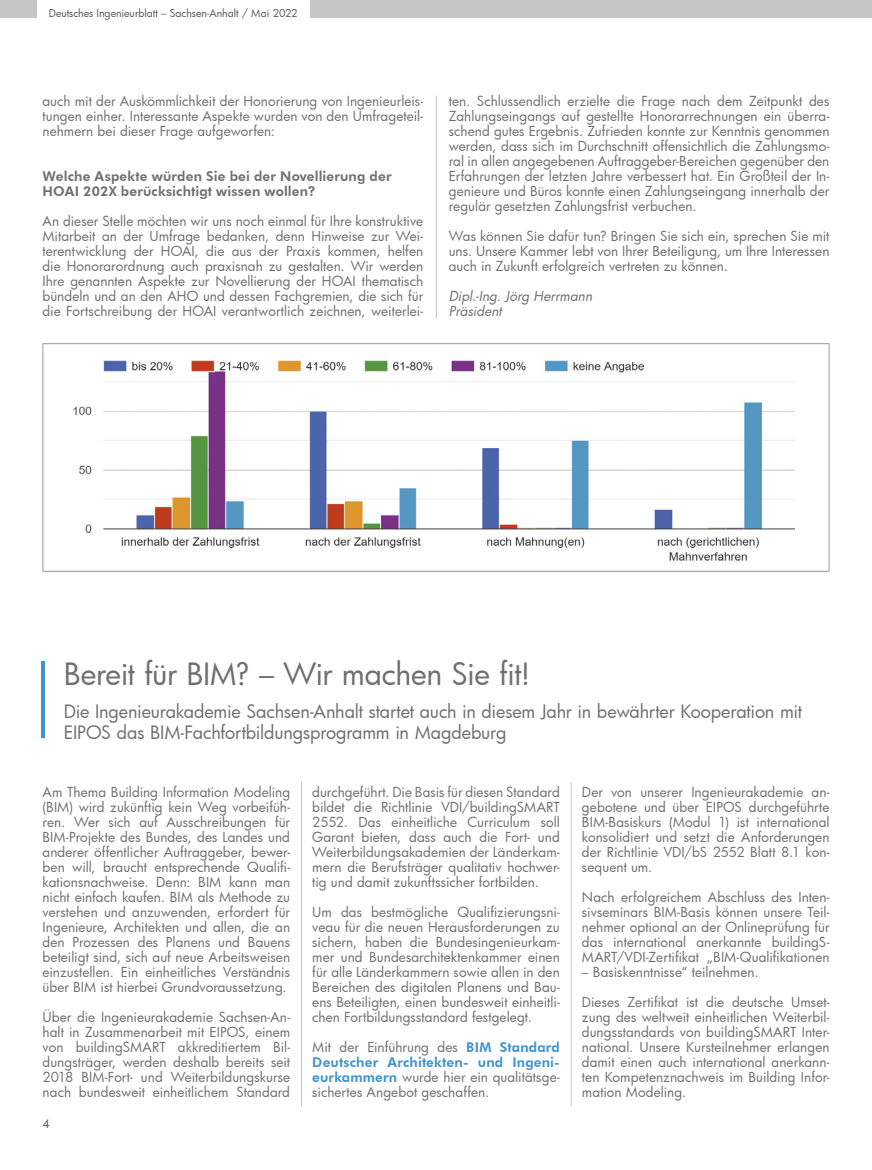
<style>
.page{position:relative;width:872px;height:1170px;background:#fff}
.page>*{position:absolute;margin:0;border:0;box-sizing:border-box;transform-origin:0 0}
.t1{font:30px "Futura Bk";letter-spacing:-.015em;color:#6f6f6e}
.t2{font:18px/21.6px "Futura Bk";letter-spacing:-.01em;color:#6f6f6e}
.t3{font:13.5px/15px "Futura Bk";letter-spacing:.005em;color:#6f6f6e;text-align:justify}
.t4{font:800 13.5px/15px "Futura BT";letter-spacing:.015em;color:#6f6f6e}
.t5{font:800 13.5px "Futura BT";letter-spacing:.015em;color:#3f92d1}
.t6{font:italic 13.5px/15px "Futura Bk";letter-spacing:.005em;color:#6f6f6e}
.t7{font:12px "Futura Bk";color:#585857}
.t8{font:10.5px "Futura Bk";color:#585857}
.s1{font-family:"Futura BT";font-weight:800;color:#3f92d1}
</style>
<div class="page">
<div style="left:0;top:0;width:36px;height:17px;background:#c5c5c5"></div>
<div style="left:310px;top:0;width:562px;height:17px;background:#c5c5c5"></div>
<img style="left:73px;top:360px;width:721px;height:201px">
<div style="left:43px;top:343px;width:786px;height:228px;border:1px solid #9c9b9b"></div>
<hr style="left:436px;top:96px;width:1px;height:222px;background:#c5c5c5">
<hr style="left:42px;top:661px;width:3px;height:77px;background:#3f92d1">
<hr style="left:301px;top:781px;width:1px;height:325px;background:#c5c5c5">
<hr style="left:571px;top:781px;width:1px;height:325px;background:#c5c5c5">
<p class="t8" style="left:49px;top:6px;width:250px">Deutsches Ingenieurblatt – Sachsen-Anhalt / Mai 2022</p>
<p class="t3" style="left:43px;top:93px;width:382px">auch mit der Auskömmlichkeit der Honorierung von Ingenieurleis&shy;tungen einher. Interessante Aspekte wurden von den Umfrageteil&shy;nehmern bei dieser Frage aufgeworfen:</p>
<p class="t4" style="left:43px;top:169px;width:350px">Welche Aspekte würden Sie bei der Novellierung der<br>HOAI 202X berücksichtigt wissen wollen?</p>
<p class="t3" style="left:43px;top:213px;width:382px">An dieser Stelle möchten wir uns noch einmal für Ihre konstruktive Mitarbeit an der Umfrage bedanken, denn Hinweise zur Wei&shy;terentwicklung der HOAI, die aus der Praxis kommen, helfen die Honorarordnung auch praxisnah zu gestalten. Wir werden Ihre genannten Aspekte zur Novellierung der HOAI thematisch bündeln und an den AHO und dessen Fachgremien, die sich für die Fortschreibung der HOAI verantwortlich zeichnen, weiterlei-</p>
<p class="t3" style="left:449px;top:93px;width:382px">ten. Schlussendlich erzielte die Frage nach dem Zeitpunkt des Zahlungseingangs auf gestellte Honorarrechnungen ein überra&shy;schend gutes Ergebnis. Zufrieden konnte zur Kenntnis genommen werden, dass sich im Durchschnitt offensichtlich die Zahlungsmo&shy;ral in allen angegebenen Auftraggeber-Bereichen gegenüber den Erfahrungen der letzten Jahre verbessert hat. Ein Großteil der In&shy;genieure und Büros konnte einen Zahlungseingang innerhalb der regulär gesetzten Zahlungsfrist verbuchen.</p>
<p class="t3" style="left:449px;top:228px;width:382px">Was können Sie dafür tun? Bringen Sie sich ein, sprechen Sie mit uns. Unsere Kammer lebt von Ihrer Beteiligung, um Ihre Interessen auch in Zukunft erfolgreich vertreten zu können.</p>
<p class="t6" style="left:449px;top:288px;width:145px">Dipl.-Ing. Jörg Herrmann<br>Präsident</p>
<h1 class="t1" style="left:64px;top:653px;width:468px">Bereit für BIM? – Wir machen Sie fit!</h1>
<h2 class="t2" style="left:64px;top:699px;width:740px">Die Ingenieurakademie Sachsen-Anhalt startet auch in diesem Jahr in bewährter Kooperation mit<br>EIPOS das BIM-Fachfortbildungsprogramm in Magdeburg</h2>
<p class="t3" style="left:43px;top:784px;width:249px">Am Thema Building Information Modeling (BIM) wird zukünftig kein Weg vorbeifüh&shy;ren. Wer sich auf Ausschreibungen für BIM-Projekte des Bundes, des Landes und anderer öffentlicher Auftraggeber, bewer&shy;ben will, braucht entsprechende Qualifi&shy;kationsnachweise. Denn: BIM kann man nicht einfach kaufen. BIM als Methode zu verstehen und anzuwenden, erfordert für Ingenieure, Architekten und allen, die an den Prozessen des Planens und Bauens beteiligt sind, sich auf neue Arbeitsweisen einzustellen. Ein einheitliches Verständnis über BIM ist hierbei Grundvoraussetzung.</p>
<p class="t3" style="left:43px;top:1009px;width:249px">Über die Ingenieurakademie Sachsen-An&shy;halt in Zusammenarbeit mit EIPOS, einem von buildingSMART akkreditiertem Bil&shy;dungsträger, werden deshalb bereits seit 2018 BIM-Fort- und Weiterbildungskurse nach bundesweit einheitlichem Standard</p>
<p class="t7" style="left:43px;top:1114px;width:9px">4</p>
<p class="t3" style="left:312px;top:784px;width:249px">durchgeführt. Die Basis für diesen Standard bildet die Richtlinie VDI/buildingSMART 2552. Das einheitliche Curriculum soll Garant bieten, dass auch die Fort- und Weiterbildungsakademien der Länderkam&shy;mern die Berufsträger qualitativ hochwer&shy;tig und damit zukunftssicher fortbilden.</p>
<p class="t3" style="left:312px;top:904px;width:249px">Um das bestmögliche Qualifizierungsni&shy;veau für die neuen Herausforderungen zu sichern, haben die Bundesingenieurkam&shy;mer und Bundesarchitektenkammer einen für alle Länderkammern sowie allen in den Bereichen des digitalen Planens und Bau&shy;ens Beteiligten, einen bundesweit einheitli&shy;chen Fortbildungsstandard festgelegt.</p>
<p class="t3" style="left:312px;top:1039px;width:249px">Mit der Einführung des <span class="s1">BIM Standard</span></p>
<p class="t5" style="left:312px;top:1053px;width:249px">Deutscher Architekten- und Ingeni-</p>
<p class="t3" style="left:312px;top:1069px;width:249px"><span class="s1">eurkammern</span> wurde hier ein qualitätsge&shy;sichertes Angebot geschaffen.</p>
<p class="t3" style="left:582px;top:784px;width:249px">Der von unserer Ingenieurakademie an&shy;gebotene und über EIPOS durchgeführte BIM-Basiskurs (Modul 1) ist international konsolidiert und setzt die Anforderungen der Richtlinie VDI/bS 2552 Blatt 8.1 kon&shy;sequent um.</p>
<p class="t3" style="left:582px;top:889px;width:249px">Nach erfolgreichem Abschluss des Inten&shy;sivseminars BIM-Basis können unsere Teil&shy;nehmer optional an der Onlineprüfung für das international anerkannte buildingS-MART/VDI-Zertifikat „BIM-Qualifikationen</p>
<p class="t3" style="left:582px;top:963px;width:178px">– Basiskenntnisse“ teilnehmen.</p>
<p class="t3" style="left:582px;top:993px;width:249px">Dieses Zertifikat ist die deutsche Umset&shy;zung des weltweit einheitlichen Weiterbil&shy;dungsstandards von buildingSMART Inter&shy;national. Unsere Kursteilnehmer erlangen damit einen auch international anerkann&shy;ten Kompetenznachweis im Building Infor&shy;mation Modeling.</p>
</div>
